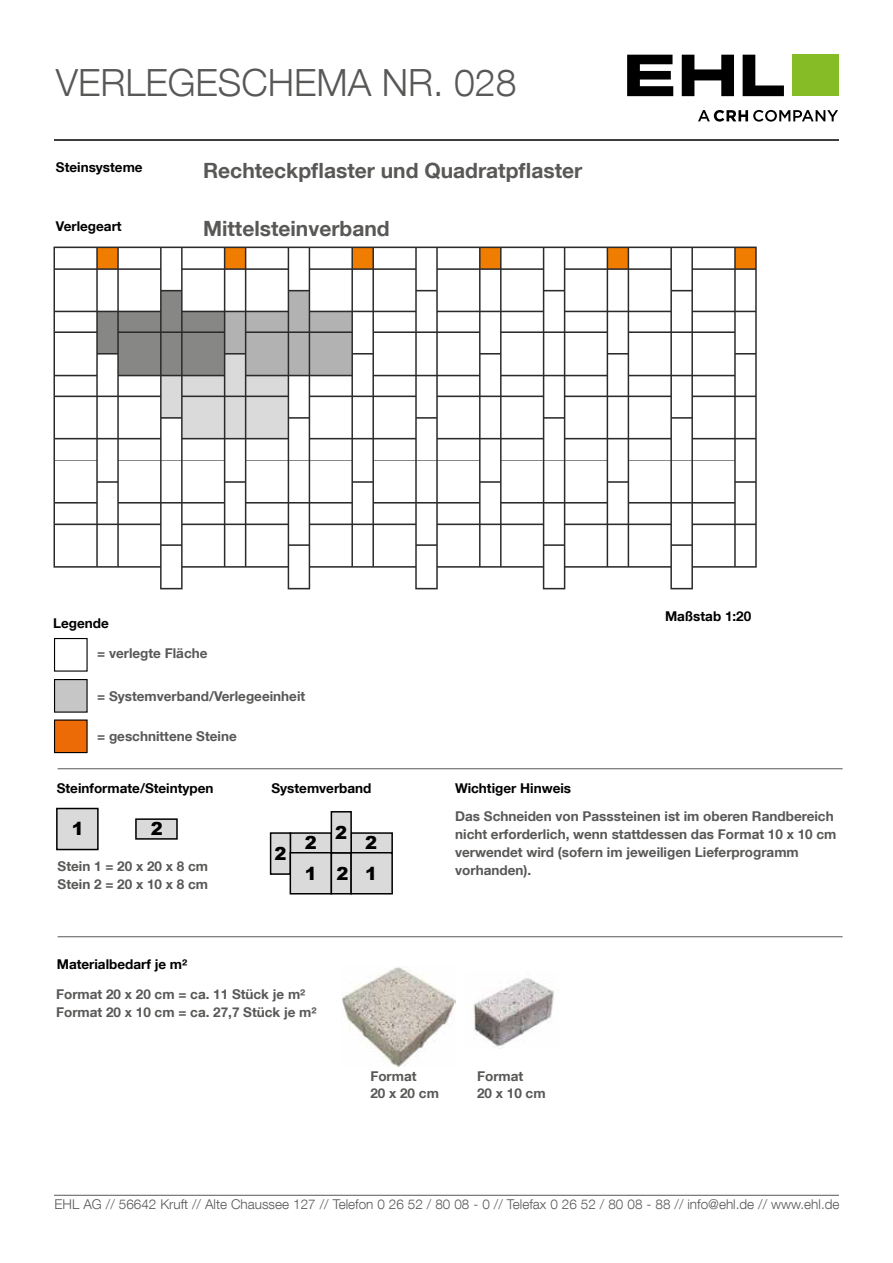
<style>
.page{position:relative;width:893px;height:1263px;background:#fff}
.page>*{position:absolute;margin:0;border:0;box-sizing:border-box;transform-origin:0 0}
.t1{font:300 37.5px "Helvetica Neue LT Com";color:#595857}
.t2{font:700 21px "Helvetica Neue LT Com";color:#595857}
.t3{font:900 18px "Arial";color:#000}
.t4{font:700 13.5px/18px "Helvetica Neue LT Com";color:#595857}
.t5{font:700 13.5px "Helvetica Neue LT Com";color:#000}
.t6{font:300 13.5px "Helvetica Neue LT Com";color:#595857}
</style>
<div class="page">
<hr style="left:54px;top:139px;width:785px;height:2px;background:#000">
<svg style="left:627px;top:55px;width:46px;height:41px"></svg>
<svg style="left:682px;top:55px;width:52px;height:41px"></svg>
<svg style="left:743px;top:55px;width:41px;height:41px"></svg>
<div style="left:792px;top:55px;width:47px;height:41px;background:#86bc25"></div>
<svg style="left:698px;top:110px;width:140px;height:12px"></svg>
<hr style="left:54px;top:1195px;width:785px;height:1px;background:#595857">
<hr style="left:58px;top:936px;width:785px;height:1px;background:#595857">
<hr style="left:58px;top:768px;width:785px;height:1px;background:#595857">
<div style="left:57px;top:808px;width:41px;height:41px;background:#dadada"></div>
<div style="left:56px;top:808px;width:43px;height:42px;border:2px solid #000"></div>
<div style="left:54px;top:638px;width:34px;height:34px;border:1px solid #000"></div>
<div style="left:55px;top:679px;width:32px;height:33px;background:#c6c6c6"></div>
<div style="left:54px;top:679px;width:34px;height:34px;border:1px solid #000"></div>
<div style="left:55px;top:720px;width:32px;height:32px;background:#ed6b06"></div>
<div style="left:54px;top:719px;width:34px;height:34px;border:1px solid #000"></div>
<div style="left:290px;top:833px;width:41px;height:20px;background:#dadada"></div>
<div style="left:290px;top:832px;width:42px;height:21px;border:2px solid #000"></div>
<div style="left:271px;top:833px;width:19px;height:41px;background:#dadada"></div>
<div style="left:270px;top:832px;width:21px;height:43px;border:2px solid #000"></div>
<img style="left:473px;top:978px;width:81px;height:70px">
<img style="left:341px;top:966px;width:114px;height:101px">
<div style="left:290px;top:853px;width:41px;height:41px;background:#dadada"></div>
<div style="left:290px;top:852px;width:42px;height:42px;border:2px solid #000"></div>
<div style="left:351px;top:833px;width:41px;height:20px;background:#dadada"></div>
<div style="left:350px;top:832px;width:43px;height:21px;border:2px solid #000"></div>
<div style="left:331px;top:853px;width:20px;height:41px;background:#dadada"></div>
<div style="left:331px;top:852px;width:21px;height:42px;border:2px solid #000"></div>
<div style="left:331px;top:812px;width:20px;height:41px;background:#dadada"></div>
<div style="left:331px;top:811px;width:21px;height:42px;border:2px solid #000"></div>
<img style="left:53px;top:246px;width:704px;height:344px">
<div style="left:351px;top:853px;width:41px;height:41px;background:#dadada"></div>
<div style="left:350px;top:852px;width:43px;height:42px;border:2px solid #000"></div>
<div style="left:136px;top:819px;width:41px;height:20px;background:#dadada"></div>
<div style="left:135px;top:818px;width:43px;height:22px;border:2px solid #000"></div>
<h1 class="t1" style="left:56px;top:59px;width:462px">VERLEGESCHEMA NR. 028</h1>
<p class="t5" style="left:56px;top:159px;width:88px">Steinsysteme</p>
<p class="t5" style="left:56px;top:217px;width:67px">Verlegeart</p>
<h2 class="t2" style="left:203px;top:157px;width:381px">Rechteckpflaster und Quadratpflaster</h2>
<h2 class="t2" style="left:203px;top:215px;width:188px">Mittelsteinverband</h2>
<p class="t5" style="left:53px;top:614px;width:57px">Legende</p>
<p class="t4" style="left:97px;top:643px;width:112px">= verlegte Fläche</p>
<p class="t4" style="left:97px;top:686px;width:210px">= Systemverband/Verlegeeinheit</p>
<p class="t4" style="left:97px;top:726px;width:141px">= geschnittene Steine</p>
<p class="t5" style="left:57px;top:780px;width:158px">Steinformate/Steintypen</p>
<p class="t5" style="left:271px;top:780px;width:102px">Systemverband</p>
<p class="t5" style="left:455px;top:780px;width:118px">Wichtiger Hinweis</p>
<p class="t5" style="left:665px;top:608px;width:88px">Maßstab 1:20</p>
<h3 class="t3" style="left:72px;top:816px;width:14px">1</h3>
<h3 class="t3" style="left:151px;top:816px;width:14px">2</h3>
<p class="t4" style="left:58px;top:857px;width:152px">Stein 1 = 20 x 20 x 8 cm<br>Stein 2 = 20 x 10 x 8 cm</p>
<h3 class="t3" style="left:275px;top:840px;width:14px">2</h3>
<h3 class="t3" style="left:305px;top:829px;width:14px">2</h3>
<h3 class="t3" style="left:335px;top:820px;width:14px">2</h3>
<h3 class="t3" style="left:365px;top:829px;width:14px">2</h3>
<h3 class="t3" style="left:305px;top:860px;width:14px">1</h3>
<h3 class="t3" style="left:365px;top:860px;width:14px">1</h3>
<h3 class="t3" style="left:336px;top:860px;width:14px">2</h3>
<p class="t4" style="left:455px;top:806px;width:383px">Das Schneiden von Passsteinen ist im oberen Randbereich nicht erforderlich, wenn stattdessen das Format 10 x 10 cm verwendet wird (sofern im jeweiligen Lieferprogramm vorhanden).</p>
<p class="t5" style="left:57px;top:955px;width:132px">Materialbedarf je m²</p>
<p class="t4" style="left:56px;top:985px;width:262px">Format 20 x 20 cm = ca. 11 Stück je m²<br>Format 20 x 10 cm = ca. 27,7 Stück je m²</p>
<p class="t4" style="left:370px;top:1068px;width:70px;line-height:16.5px">Format<br>20 x 20 cm</p>
<p class="t4" style="left:477px;top:1068px;width:70px;line-height:16.5px">Format<br>20 x 10 cm</p>
<p class="t6" style="left:55px;top:1196px;width:786px">EHL AG // 56642 Kruft // Alte Chaussee 127 // Telefon 0 26 52 / 80 08 - 0 // Telefax 0 26 52 / 80 08 - 88 // info@ehl.de // www.ehl.de</p>
</div>
